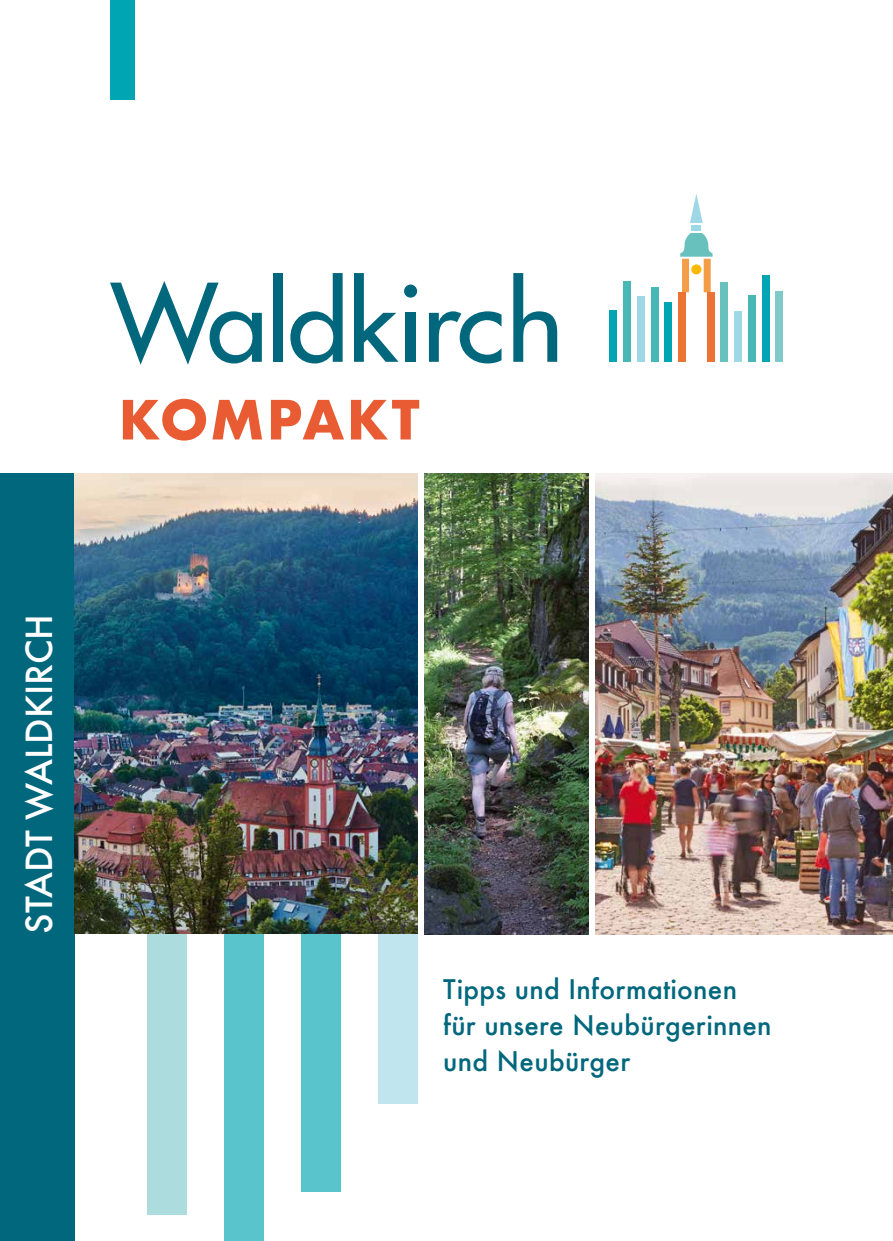
<style>
.page{position:relative;width:893px;height:1241px;background:#fff}
.page>*{position:absolute;margin:0;border:0;box-sizing:border-box;transform-origin:0 0}
.t1{font:700 52.5px "Futura";letter-spacing:.04em;color:#e95c33}
.t2{font:500 35px "Futura";color:#fff}
.t3{font:500 26.25px/35.9px "Futura";letter-spacing:.01em;color:#00677c}
</style>
<div class="page">
<img style="left:596px;top:473px;width:297px;height:460px">
<div style="left:147px;top:820px;width:39px;height:393px;background:#acdcdd"></div>
<div style="left:224px;top:820px;width:39px;height:420px;background:#5ac4cd"></div>
<div style="left:301px;top:820px;width:39px;height:371px;background:#5ac4cd"></div>
<div style="left:378px;top:820px;width:39px;height:283px;background:#c0e5ee"></div>
<div style="left:0;top:473px;width:75px;height:767px;background:#00677c"></div>
<img style="left:75px;top:473px;width:342px;height:460px">
<div style="left:110px;top:0;width:25px;height:99px;background:#00a5b3"></div>
<svg style="left:110px;top:281px;width:152px;height:83px"></svg>
<div style="left:273px;top:273px;width:10px;height:89px;background:#00677c"></div>
<svg style="left:290px;top:273px;width:53px;height:90px"></svg>
<svg style="left:354px;top:273px;width:44px;height:89px"></svg>
<svg style="left:429px;top:311px;width:72px;height:52px"></svg>
<svg style="left:513px;top:273px;width:44px;height:89px"></svg>
<div style="left:404px;top:284px;width:13px;height:13px;background:#00677c;border-radius:50%"></div>
<div style="left:405px;top:313px;width:11px;height:49px;background:#00677c"></div>
<svg style="left:690px;top:194px;width:13px;height:29px"></svg>
<div style="left:692px;top:225px;width:9px;height:6px;background:#9ed7e6"></div>
<svg style="left:680px;top:233px;width:32px;height:59px"></svg>
<div style="left:707px;top:292px;width:7px;height:70px;background:#ec7333"></div>
<div style="left:678px;top:292px;width:7px;height:70px;background:#ec7333"></div>
<div style="left:665px;top:302px;width:7px;height:60px;background:#00a5b3"></div>
<div style="left:651px;top:287px;width:7px;height:75px;background:#47b8b5"></div>
<div style="left:637px;top:296px;width:7px;height:66px;background:#9ed7e6"></div>
<div style="left:623px;top:281px;width:8px;height:81px;background:#47b8b5"></div>
<div style="left:610px;top:310px;width:7px;height:52px;background:#00a5b3"></div>
<div style="left:776px;top:292px;width:7px;height:70px;background:#80c9cb"></div>
<div style="left:762px;top:275px;width:7px;height:87px;background:#00a5b3"></div>
<div style="left:748px;top:296px;width:7px;height:66px;background:#47b8b5"></div>
<div style="left:735px;top:311px;width:7px;height:51px;background:#9ed7e6"></div>
<div style="left:721px;top:282px;width:7px;height:80px;background:#69c1be"></div>
<img style="left:425px;top:473px;width:163px;height:460px">
<h1 class="t1" style="left:119px;top:381px;width:302px">KOMPAKT</h1>
<h2 class="t2" style="left:15px;top:933px;width:321px;rotate:-90deg">STADT WALDKIRCH</h2>
<p class="t3" style="left:443px;top:970px;width:330px">Tipps und Informationen für unsere Neubürgerinnen und Neubürger</p>
</div>
